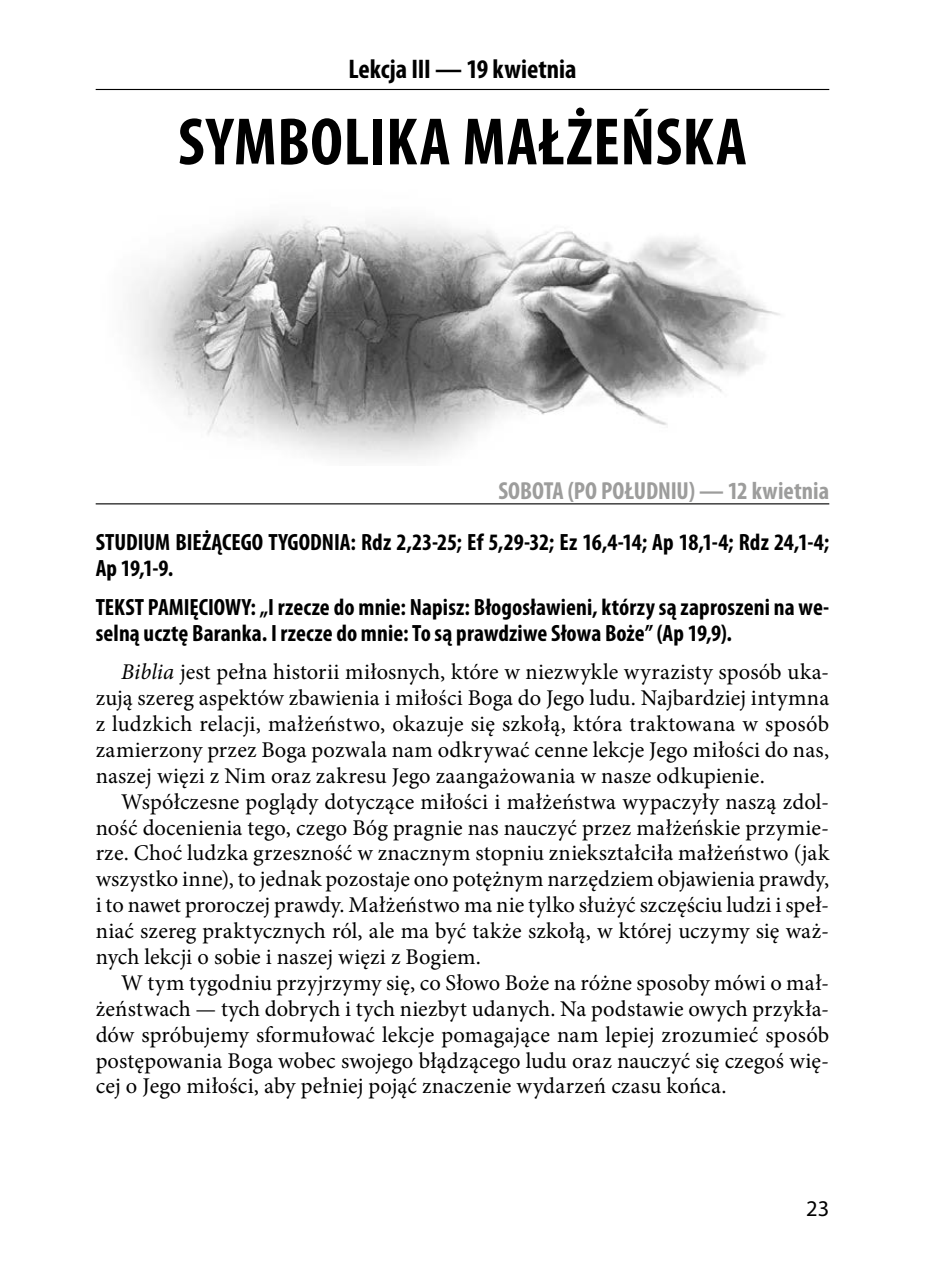
<style>
.page{position:relative;width:925px;height:1276px;background:#fff}
.page>*{position:absolute;margin:0;border:0;box-sizing:border-box;transform-origin:0 0}
.t1{font:700 condensed 67.5px "Myriad Pro";letter-spacing:.01em;color:#000}
.t2{font:700 condensed 27px "Myriad Pro";color:#000}
.t3{font:700 condensed 24.75px "Myriad Pro";color:#9d9d9c}
.t4{font:700 condensed 23.62px/25.9px "Myriad Pro";letter-spacing:.005em;color:#000}
.t5{font:22.5px/25.9px "Minion Pro";letter-spacing:.005em;color:#000;text-align:justify}
.t6{font:22.5px "Myriad Pro";color:#000}
.s1{font-style:italic}
</style>
<div class="page">
<hr style="left:96px;top:89px;width:733px;height:1px;background:#000">
<hr style="left:96px;top:503px;width:733px;height:1px;background:#000">
<img style="left:130px;top:218px;width:650px;height:241px">
<p class="t2" style="left:348px;top:52px;width:230px">Lekcja III — 19 kwietnia</p>
<h1 class="t1" style="left:178px;top:100px;width:570px">SYMBOLIKA MA!ŻEŃSKA</h1>
<p class="t3" style="left:498px;top:475px;width:332px">SOBOTA (PO PO!UDNIU) — 12 kwietnia</p>
<p class="t4" style="left:96px;top:529px;width:735px">STUDIUM BIEŻĄCEGO TYGODNIA: Rdz 2,23-25; Ef 5,29-32; Ez 16,4-14; Ap 18,1-4; Rdz 24,1-4;<br>Ap 19,1-9.</p>
<p class="t4" style="left:96px;top:593px;width:735px">TEKST PAMIĘCIOWY: „I rzecze do mnie: Napisz: Błogosławieni, którzy s( zaproszeni na we&shy;seln( uczt) Baranka. I rzecze domnie: To s( prawdziwe Słowa Boże” (Ap 19,9).</p>
<p class="t5" style="left:96px;top:659px;width:735px;text-indent:26px"><span class="s1">Biblia</span> jest pe!na historii mi!osnych, które w niezwykle wyrazisty sposób uka&shy;zują szereg aspektów zbawienia i mi!ości Boga do Jego ludu. Najbardziej intymna z ludzkich relacji, ma!żeństwo, okazuje się szko!ą, która traktowana w sposób zamierzony przez Boga pozwala nam odkrywa( cenne lekcje Jego mi!ości do nas, naszej więzi z Nim oraz zakresu Jego zaangażowania w nasze odkupienie.</p>
<p class="t5" style="left:96px;top:788px;width:735px;text-indent:26px">Wspó!czesne poglądy dotyczące mi!ości i ma!żeństwa wypaczy!y naszą zdol&shy;noś( docenienia tego, czego Bóg pragnie nas nauczy( przez ma!żeńskie przymie&shy;rze. Cho( ludzka grzesznoś( w znacznym stopniu zniekszta!ci!a ma!żeństwo (jak wszystko inne), to jednak pozostaje ono potężnym narzędziem objawienia prawdy, i to nawet proroczej prawdy. Ma!żeństwo ma nie tylko s!uży( szczęściu ludzi i spe!- nia( szereg praktycznych ról, ale ma by( także szko!ą, w której uczymy się waż&shy;nych lekcji o sobie i naszej więzi z Bogiem.</p>
<p class="t5" style="left:96px;top:970px;width:735px;text-indent:26px">W tym tygodniu przyjrzymy się, co S!owo Boże na różne sposoby mówi o ma!- żeństwach — tych dobrych i tych niezbyt udanych. Na podstawie owych przyk!a&shy;dów spróbujemy sformu!owa( lekcje pomagające nam lepiej zrozumie( sposób postępowania Boga wobec swojego b!ądzącego ludu oraz nauczy( się czegoś wię&shy;cej o Jego mi!ości, aby pe!niej poją( znaczenie wydarzeń czasu końca.</p>
<p class="t6" style="left:806px;top:1195px;width:25px">23</p>
</div>
